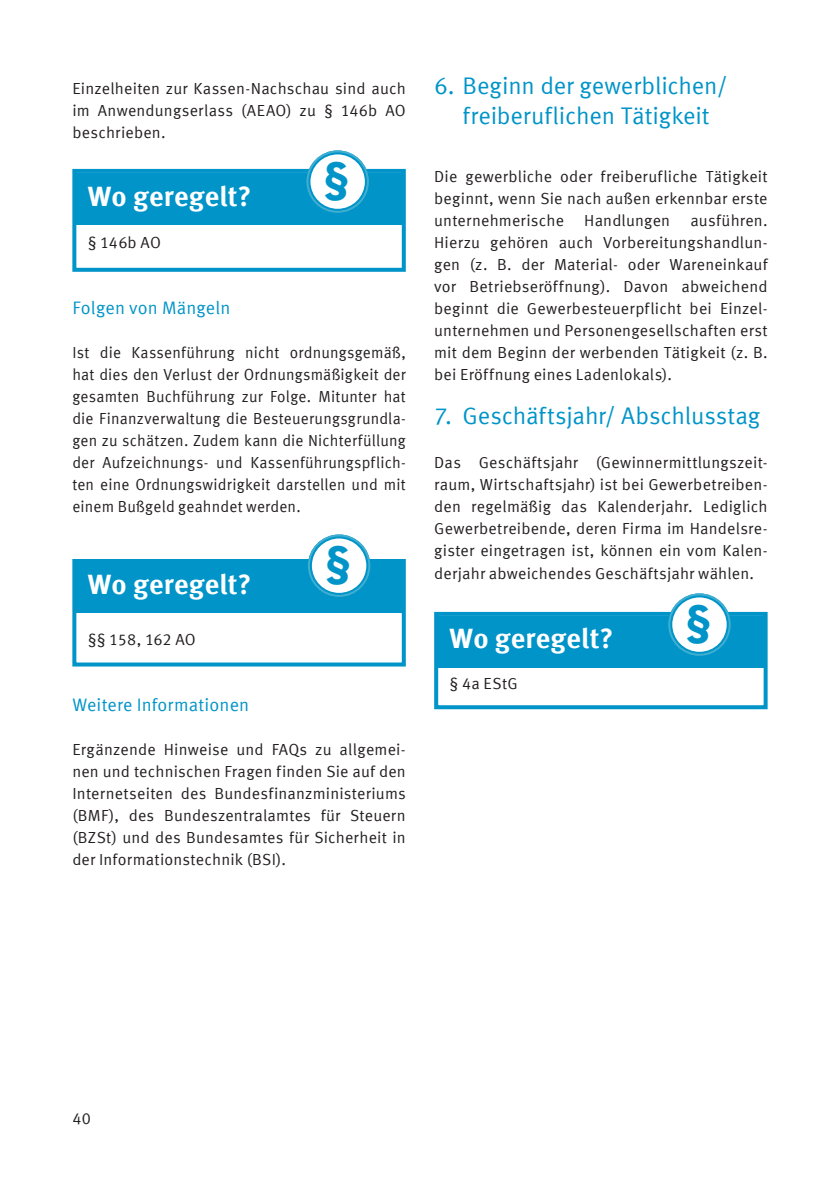
<style>
.page{position:relative;width:840px;height:1191px;background:#fff}
.page>*{position:absolute;margin:0;border:0;box-sizing:border-box;transform-origin:0 0}
.t1{font:700 44px "Meta Offc Pro";color:#0094c8}
.t2{font:700 28px "Meta Offc Pro";letter-spacing:.01em;color:#fff}
.t3{font:24px/30px "Meta Offc Pro Norm";letter-spacing:-.005em;color:#0094c8;text-align:center}
.t4{font:18px "Meta Offc Pro Norm";letter-spacing:.005em;color:#0094c8}
.t5{font:16px/22px "Meta Offc Pro Norm";letter-spacing:.01em;color:#231f20;text-align:justify}
.t6{font:16px/22px "Meta Offc Pro Norm";letter-spacing:.01em;color:#231f20;text-align:justify;scale:.96 1}
</style>
<div class="page">
<div style="left:76px;top:173px;width:326px;height:51px;background:#0094c8"></div>
<div style="left:72px;top:169px;width:333px;height:103px;border:4px solid #0094c8"></div>
<div style="left:308px;top:152px;width:58px;height:59px;background:#fff;border-radius:50%"></div>
<div style="left:306px;top:150px;width:62px;height:63px;border:4px solid #0094c8;border-radius:50%"></div>
<div style="left:306px;top:150px;width:62px;height:63px;border:2px solid #3faed1;border-radius:50%"></div>
<div style="left:76px;top:562px;width:326px;height:51px;background:#0094c8"></div>
<div style="left:72px;top:559px;width:333px;height:107px;border:4px solid #0094c8"></div>
<div style="left:310px;top:536px;width:58px;height:59px;background:#fff;border-radius:50%"></div>
<div style="left:308px;top:534px;width:62px;height:63px;border:4px solid #0094c8;border-radius:50%"></div>
<div style="left:308px;top:534px;width:62px;height:63px;border:2px solid #3faed1;border-radius:50%"></div>
<div style="left:437px;top:616px;width:326px;height:51px;background:#0094c8"></div>
<div style="left:434px;top:612px;width:333px;height:97px;border:4px solid #0094c8"></div>
<div style="left:670px;top:595px;width:58px;height:59px;background:#fff;border-radius:50%"></div>
<div style="left:668px;top:593px;width:62px;height:63px;border:4px solid #0094c8;border-radius:50%"></div>
<div style="left:668px;top:593px;width:62px;height:63px;border:2px solid #3faed1;border-radius:50%"></div>
<p class="t5" style="left:72px;top:77px;width:335px">Einzelheiten zur Kassen-Nachschau sind auch im Anwendungserlass (AEAO) zu § 146b AO beschrieben.</p>
<p class="t2" style="left:88px;top:174px;width:165px">Wo geregelt?</p>
<p class="t5" style="left:88px;top:231px;width:75px">§ 146b AO</p>
<p class="t1" style="left:323px;top:144px;width:28px">§</p>
<h4 class="t4" style="left:72px;top:294px;width:159px">Folgen von Mängeln</h4>
<p class="t6" style="left:72px;top:341px;width:348px">Ist die Kassenführung nicht ordnungsgemäß, hat dies den Verlust der Ordnungsmäßigkeit der gesamten Buchführung zur Folge. Mitunter hat die Finanzverwaltung die Besteuerungsgrundla&shy;gen zu schätzen. Zudem kann die Nichterfüllung der Aufzeichnungs- und Kassenführungspflich&shy;ten eine Ordnungswidrigkeit darstellen und mit einem Bußgeld geahndet werden.</p>
<p class="t2" style="left:88px;top:562px;width:165px">Wo geregelt?</p>
<p class="t5" style="left:88px;top:627px;width:110px">§§ 158, 162 AO</p>
<p class="t1" style="left:324px;top:528px;width:28px">§</p>
<h4 class="t4" style="left:72px;top:690px;width:178px">Weitere Informationen</h4>
<p class="t5" style="left:72px;top:737px;width:335px">Ergänzende Hinweise und FAQs zu allgemei&shy;nen und technischen Fragen finden Sie auf den Internetseiten des Bundesfinanzministeriums (BMF), des Bundeszentralamtes für Steuern (BZSt) und des Bundesamtes für Sicherheit in der Informationstechnik (BSI).</p>
<h3 class="t3" style="left:434px;top:69px;width:295px">6. Beginn der gewerblichen/ freiberuflichen Tätigkeit</h3>
<p class="t5" style="left:434px;top:165px;width:335px">Die gewerbliche oder freiberufliche Tätigkeit beginnt, wenn Sie nach außen erkennbar erste unternehmerische</p>
<p class="t5" style="left:434px;top:209px;width:335px;text-indent:256px">ausführen.<br>Hierzu gehören auch Vorbereitungshandlun&shy;gen (z. B. der Material- oder Wareneinkauf vor Betriebseröffnung). Davon abweichend beginnt die Gewerbesteuerpflicht bei Einzel&shy;unternehmen und Personengesellschaften erst mit dem Beginn der werbenden Tätigkeit (z. B. bei Eröffnung eines Ladenlokals).</p>
<h3 class="t3" style="left:434px;top:399px;width:327px">7. Geschäftsjahr/ Abschlusstag</h3>
<p class="t5" style="left:434px;top:451px;width:335px">Das Geschäftsjahr (Gewinnermittlungszeit&shy;raum, Wirtschaftsjahr) ist bei Gewerbetreiben&shy;den regelmäßig das Kalenderjahr. Lediglich Gewerbetreibende, deren Firma im Handelsre&shy;gister eingetragen ist, können ein vom Kalen&shy;derjahr abweichendes Geschäftsjahr wählen.</p>
<p class="t5" style="left:584px;top:209px;width:87px">Handlungen</p>
<p class="t2" style="left:449px;top:616px;width:165px">Wo geregelt?</p>
<p class="t5" style="left:449px;top:671px;width:70px">§ 4a EStG</p>
<p class="t1" style="left:684px;top:587px;width:28px">§</p>
<p class="t5" style="left:72px;top:1106px;width:20px">40</p>
</div>
